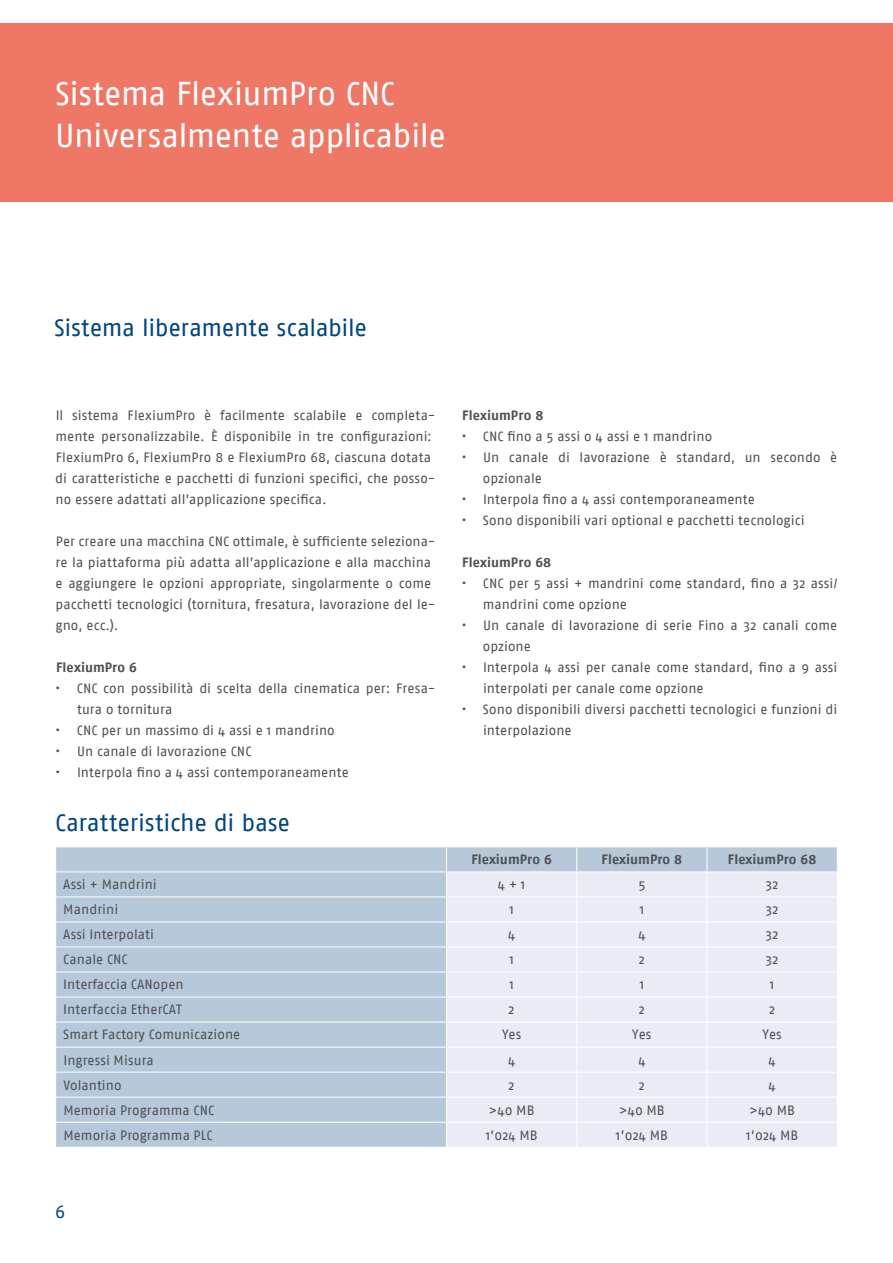
<style>
.page{position:relative;width:893px;height:1263px;background:#fff}
.page>*{position:absolute;margin:0;border:0;box-sizing:border-box;transform-origin:0 0}
.t1{font:33px/42px "Fago No";letter-spacing:-.02em;color:#fff}
.t2{font:24px "Fago No";letter-spacing:-.015em;color:#004682}
.t3{font:18px "Fago No";color:#004682}
.t4{font:13.5px/21px "Fago No";letter-spacing:.005em;color:#504f53}
.t5{font:700 13.5px "Fago No";color:#504f53}
</style>
<div class="page">
<div style="left:0;top:23px;width:893px;height:179px;background:#e76"></div>
<div style="left:56px;top:847px;width:781px;height:300px;background:#b6c9da"></div>
<div style="left:447px;top:872px;width:390px;height:275px;background:#e9ecf4"></div>
<hr style="left:55px;top:871px;width:391px;height:1px;background:#fff">
<hr style="left:446px;top:896px;width:131px;height:1px;background:#fff">
<hr style="left:577px;top:896px;width:130px;height:1px;background:#fff">
<hr style="left:707px;top:896px;width:131px;height:1px;background:#fff">
<hr style="left:446px;top:921px;width:131px;height:1px;background:#fff">
<hr style="left:577px;top:921px;width:130px;height:1px;background:#fff">
<hr style="left:707px;top:921px;width:131px;height:1px;background:#fff">
<hr style="left:446px;top:947px;width:131px;height:1px;background:#fff">
<hr style="left:577px;top:947px;width:130px;height:1px;background:#fff">
<hr style="left:707px;top:947px;width:131px;height:1px;background:#fff">
<hr style="left:446px;top:972px;width:131px;height:1px;background:#fff">
<hr style="left:577px;top:972px;width:130px;height:1px;background:#fff">
<hr style="left:707px;top:972px;width:131px;height:1px;background:#fff">
<hr style="left:446px;top:997px;width:131px;height:1px;background:#fff">
<hr style="left:577px;top:997px;width:130px;height:1px;background:#fff">
<hr style="left:707px;top:997px;width:131px;height:1px;background:#fff">
<hr style="left:446px;top:1022px;width:131px;height:1px;background:#fff">
<hr style="left:577px;top:1022px;width:130px;height:1px;background:#fff">
<hr style="left:707px;top:1022px;width:131px;height:1px;background:#fff">
<hr style="left:446px;top:1047px;width:131px;height:1px;background:#fff">
<hr style="left:577px;top:1047px;width:130px;height:1px;background:#fff">
<hr style="left:707px;top:1047px;width:131px;height:1px;background:#fff">
<hr style="left:446px;top:1072px;width:131px;height:1px;background:#fff">
<hr style="left:577px;top:1072px;width:130px;height:1px;background:#fff">
<hr style="left:707px;top:1072px;width:131px;height:1px;background:#fff">
<hr style="left:446px;top:1097px;width:131px;height:1px;background:#fff">
<hr style="left:577px;top:1097px;width:130px;height:1px;background:#fff">
<hr style="left:707px;top:1097px;width:131px;height:1px;background:#fff">
<hr style="left:446px;top:1122px;width:131px;height:1px;background:#fff">
<hr style="left:577px;top:1122px;width:130px;height:1px;background:#fff">
<hr style="left:707px;top:1122px;width:131px;height:1px;background:#fff">
<hr style="left:55px;top:896px;width:391px;height:1px;background:#fff">
<hr style="left:55px;top:921px;width:391px;height:1px;background:#fff">
<hr style="left:55px;top:947px;width:391px;height:1px;background:#fff">
<hr style="left:55px;top:972px;width:391px;height:1px;background:#fff">
<hr style="left:55px;top:997px;width:391px;height:1px;background:#fff">
<hr style="left:55px;top:1022px;width:391px;height:1px;background:#fff">
<hr style="left:55px;top:1047px;width:391px;height:1px;background:#fff">
<hr style="left:55px;top:1072px;width:391px;height:1px;background:#fff">
<hr style="left:55px;top:1097px;width:391px;height:1px;background:#fff">
<hr style="left:55px;top:1122px;width:391px;height:1px;background:#fff">
<hr style="left:446px;top:871px;width:131px;height:1px;background:#fff">
<hr style="left:577px;top:871px;width:130px;height:1px;background:#fff">
<hr style="left:707px;top:871px;width:131px;height:1px;background:#fff">
<svg style="left:446px;top:847px;width:1px;height:300px"></svg>
<svg style="left:576px;top:847px;width:1px;height:300px"></svg>
<svg style="left:707px;top:847px;width:1px;height:300px"></svg>
<h1 class="t1" style="left:55px;top:72px;width:392px">Sistema FlexiumPro CNC<br>Universalmente applicabile</h1>
<h2 class="t2" style="left:54px;top:314px;width:315px">Sistema liberamente scalabile</h2>
<p class="t4" style="left:55px;top:405px;width:382px">Il sistema FlexiumPro è facilmente scalabile e completa&shy;mente personalizzabile. È disponibile in tre configurazioni:<br>FlexiumPro 6, FlexiumPro 8 e FlexiumPro 68, ciascuna dotata di caratteristiche e pacchetti di funzioni specifici, che posso&shy;no essere adattati all’applicazione specifica.</p>
<p class="t4" style="left:55px;top:531px;width:382px">Per creare una macchina CNC ottimale, è sufficiente seleziona&shy;re la piattaforma più adatta all’applicazione e alla macchina e aggiungere le opzioni appropriate, singolarmente o come pacchetti tecnologici (tornitura, fresatura, lavorazione del le&shy;gno, ecc.).</p>
<p class="t5" style="left:56px;top:659px;width:83px">FlexiumPro 6</p>
<p class="t4" style="left:77px;top:678px;width:360px;text-indent:-22px">• CNC con possibilità di scelta della cinematica per: Fresa&shy;tura o tornitura</p>
<p class="t4" style="left:55px;top:720px;width:281px">• CNC per un massimo di 4 assi e 1 mandrino</p>
<p class="t4" style="left:55px;top:741px;width:198px">• Un canale di lavorazione CNC</p>
<p class="t4" style="left:55px;top:762px;width:295px">• Interpola fino a 4 assi contemporaneamente</p>
<h2 class="t2" style="left:55px;top:809px;width:237px">Caratteristiche di base</h2>
<p class="t5" style="left:462px;top:407px;width:83px">FlexiumPro 8</p>
<p class="t4" style="left:461px;top:426px;width:252px">• CNC fino a 5 assi o 4 assi e 1 mandrino</p>
<p class="t4" style="left:483px;top:447px;width:356px;text-indent:-21px">• Un canale di lavorazione è standard, un secondo è opzionale</p>
<p class="t4" style="left:461px;top:489px;width:295px">• Interpola fino a 4 assi contemporaneamente</p>
<p class="t4" style="left:461px;top:510px;width:345px">• Sono disponibili vari optional e pacchetti tecnologici</p>
<p class="t5" style="left:462px;top:554px;width:91px">FlexiumPro 68</p>
<p class="t4" style="left:483px;top:573px;width:356px;text-indent:-22px">• CNC per 5 assi + mandrini come standard, fino a 32 assi/ mandrini come opzione</p>
<p class="t4" style="left:483px;top:615px;width:356px;text-indent:-21px">• Un canale di lavorazione di serie Fino a 32 canali come opzione</p>
<p class="t4" style="left:483px;top:657px;width:356px;text-indent:-22px">• Interpola 4 assi per canale come standard, fino a 9 assi interpolati per canale come opzione</p>
<p class="t4" style="left:483px;top:699px;width:356px;text-indent:-22px">• Sono disponibili diversi pacchetti tecnologici e funzioni di interpolazione</p>
<p class="t5" style="left:471px;top:852px;width:82px">FlexiumPro 6</p>
<p class="t5" style="left:602px;top:852px;width:82px">FlexiumPro 8</p>
<p class="t5" style="left:728px;top:852px;width:90px">FlexiumPro 68</p>
<p class="t4" style="left:63px;top:874px;width:95px">Assi + Mandrini</p>
<p class="t4" style="left:498px;top:874px;width:29px">4 + 1</p>
<p class="t4" style="left:638px;top:874px;width:9px">5</p>
<p class="t4" style="left:766px;top:874px;width:14px">32</p>
<p class="t4" style="left:63px;top:899px;width:57px">Mandrini</p>
<p class="t4" style="left:509px;top:899px;width:6px">1</p>
<p class="t4" style="left:640px;top:899px;width:6px">1</p>
<p class="t4" style="left:766px;top:899px;width:14px">32</p>
<p class="t4" style="left:63px;top:924px;width:92px">Assi Interpolati</p>
<p class="t4" style="left:508px;top:924px;width:9px">4</p>
<p class="t4" style="left:638px;top:924px;width:9px">4</p>
<p class="t4" style="left:766px;top:924px;width:14px">32</p>
<p class="t4" style="left:63px;top:949px;width:66px">Canale CNC</p>
<p class="t4" style="left:509px;top:949px;width:6px">1</p>
<p class="t4" style="left:639px;top:949px;width:8px">2</p>
<p class="t4" style="left:766px;top:949px;width:14px">32</p>
<p class="t4" style="left:63px;top:974px;width:122px">Interfaccia CANopen</p>
<p class="t4" style="left:509px;top:974px;width:6px">1</p>
<p class="t4" style="left:640px;top:974px;width:6px">1</p>
<p class="t4" style="left:770px;top:974px;width:6px">1</p>
<p class="t4" style="left:63px;top:999px;width:120px">Interfaccia EtherCAT</p>
<p class="t4" style="left:509px;top:999px;width:8px">2</p>
<p class="t4" style="left:639px;top:999px;width:8px">2</p>
<p class="t4" style="left:769px;top:999px;width:8px">2</p>
<p class="t4" style="left:63px;top:1024px;width:179px">Smart Factory Comunicazione</p>
<p class="t4" style="left:502px;top:1024px;width:21px">Yes</p>
<p class="t4" style="left:632px;top:1024px;width:21px">Yes</p>
<p class="t4" style="left:763px;top:1024px;width:21px">Yes</p>
<p class="t4" style="left:63px;top:1049px;width:92px">Ingressi Misura</p>
<p class="t4" style="left:508px;top:1049px;width:9px">4</p>
<p class="t4" style="left:638px;top:1049px;width:9px">4</p>
<p class="t4" style="left:769px;top:1049px;width:9px">4</p>
<p class="t4" style="left:63px;top:1074px;width:60px">Volantino</p>
<p class="t4" style="left:509px;top:1074px;width:8px">2</p>
<p class="t4" style="left:639px;top:1074px;width:8px">2</p>
<p class="t4" style="left:769px;top:1074px;width:9px">4</p>
<p class="t4" style="left:63px;top:1099px;width:152px">Memoria Programma CNC</p>
<p class="t4" style="left:489px;top:1099px;width:47px">&gt;40 MB</p>
<p class="t4" style="left:619px;top:1099px;width:47px">&gt;40 MB</p>
<p class="t4" style="left:749px;top:1099px;width:47px">&gt;40 MB</p>
<p class="t4" style="left:63px;top:1124px;width:151px">Memoria Programma PLC</p>
<p class="t4" style="left:486px;top:1124px;width:54px">1’024 MB</p>
<p class="t4" style="left:616px;top:1124px;width:54px">1’024 MB</p>
<p class="t4" style="left:746px;top:1124px;width:54px">1’024 MB</p>
<h3 class="t3" style="left:55px;top:1202px;width:12px">6</h3>
</div>
